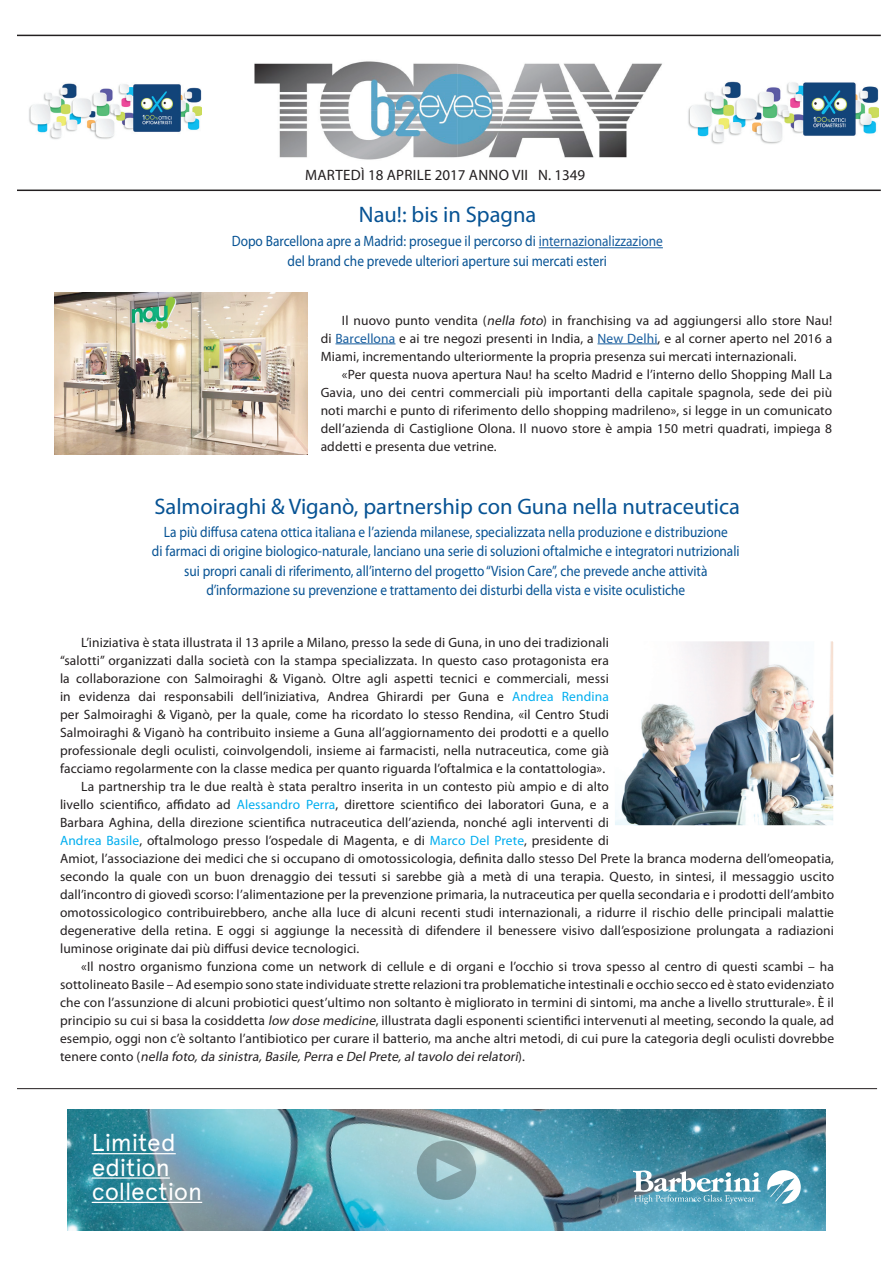
<style>
.page{position:relative;width:893px;height:1263px;background:#fff}
.page>*{position:absolute;margin:0;border:0;box-sizing:border-box;transform-origin:0 0}
.t1{font:24.3px/24.3px "Apercu Pro";letter-spacing:-.005em;color:#fff}
.t2{font:22.5px "Myriad Pro";color:#075394}
.t3{font:15px/19.5px "Myriad Pro";color:#075394;text-align:center;scale:.89 1}
.t4{font:15px "Myriad Pro";letter-spacing:.02em;color:#231f20}
.t5{font:13.5px/18px "Myriad Pro";letter-spacing:.01em;color:#231f20;text-align:justify}
.t6{font:italic 13.5px "Myriad Pro";letter-spacing:-.2em;color:#231f20}
.s1{color:#175d9e}
.s2{font-style:italic}
.s3{color:#00aeef}
.s4{font-style:normal}
</style>
<div class="page">
<img style="left:254px;top:61px;width:408px;height:99px">
<hr style="left:17px;top:1088px;width:860px;height:1px;background:#231f20">
<img style="left:688px;top:81px;width:190px;height:63px">
<img style="left:29px;top:83px;width:172px;height:57px">
<hr style="left:17px;top:190px;width:864px;height:1px;background:#231f20">
<hr style="left:17px;top:35px;width:864px;height:1px;background:#231f20">
<img style="left:67px;top:1110px;width:759px;height:120px">
<svg style="left:417px;top:1140px;width:59px;height:60px;background:#8cadb3"></svg>
<hr style="left:92px;top:1153px;width:84px;height:1px;background:#fff">
<hr style="left:92px;top:1177px;width:78px;height:2px;background:#fff">
<hr style="left:92px;top:1202px;width:110px;height:1px;background:#fff">
<svg style="left:767px;top:1171px;width:34px;height:33px"></svg>
<svg style="left:633px;top:1171px;width:128px;height:33px"></svg>
<hr style="left:539px;top:247px;width:124px;height:1px;background:#175d9e">
<hr style="left:335px;top:343px;width:60px;height:1px;background:#175d9e">
<hr style="left:597px;top:343px;width:61px;height:1px;background:#175d9e">
<img style="left:54px;top:292px;width:254px;height:162px">
<img style="left:616px;top:642px;width:216px;height:182px">
<div style="left:609px;top:635px;width:230px;height:196px;border:6px solid #fff"></div>
<p class="t4" style="left:305px;top:166px;width:281px">martedì 18 aprile 2017 ANNO VII N. 1349</p>
<h2 class="t2" style="left:359px;top:201px;width:179px">Nau!: bis in Spagna</h2>
<p class="t3" style="left:232px;top:231px;width:486px">Dopo Barcellona apre a Madrid: prosegue il percorso di <span class="s1">internazionalizzazione </span>del brand che prevede ulteriori aperture sui mercati esteri</p>
<p class="t5" style="left:321px;top:311px;width:513px;text-indent:21px">I l nuovo punto vendita (<span class="s2">nella foto</span>) in franchising va ad aggiungersi allo store Nau! di <span class="s1">Barcellona</span> e ai tre negozi presenti in I ndia, a <span class="s1">New Delhi</span>, e al corner aperto nel 2016 a Miami, incrementando ulteriormente la propria presenza sui mercati internazionali.</p>
<p class="t5" style="left:321px;top:365px;width:513px;text-indent:21px">«Per questa nuova apertura Nau! ha scelto Madrid e l’interno dello Shopping Mall La Gavia, uno dei centri commerciali più importanti della capitale spagnola, sede dei più noti marchi e punto di riferimento dello shopping madrileno», si legge in un comunicato dell’azienda di Castiglione Olona. I l nuovo store è ampia 150 metri quadrati, impiega 8 addetti e presenta due vetrine.</p>
<h2 class="t2" style="left:154px;top:492px;width:587px">Salmoiraghi &amp; Viganò, partnership con Guna nella nutraceutica</h2>
<p class="t3" style="left:152px;top:522px;width:662px">La più diffusa catena ottica italiana e l’azienda milanese, specializzata nella produzione e distribuzione<br>di farmaci di origine biologico-naturale, lanciano una serie di soluzioni oftalmiche e integratori nutrizionali sui propri canali di riferimento, all’interno del progetto “Vision Care”, che prevede anche attività d’informazione su prevenzione e trattamento dei disturbi della vista e visite oculistiche</p>
<p class="t5" style="left:81px;top:633px;width:529px">L’iniziativa è stata illustrata il 13 aprile a Milano, presso la sede di Guna, in uno dei tradizionali</p>
<p class="t5" style="left:60px;top:651px;width:550px">“salotti” organizzati dalla società con la stampa specializzata. I n questo caso protagonista era</p>
<p class="t5" style="left:60px;top:669px;width:550px">la collaborazione con Salmoiraghi &amp; Viganò. Oltre agli aspetti tecnici e commerciali, messi</p>
<p class="t5" style="left:60px;top:687px;width:550px">in evidenza dai responsabili dell’iniziativa, Andrea Ghirardi per Guna e <span class="s3">Andrea Rendina</span></p>
<p class="t5" style="left:60px;top:705px;width:550px">per Salmoiraghi &amp; Viganò, per la quale, come ha ricordato lo stesso Rendina, «il Centro Studi</p>
<p class="t5" style="left:60px;top:723px;width:550px">Salmoiraghi &amp; Viganò ha contribuito insieme a Guna all’aggiornamento dei prodotti e a quello</p>
<p class="t5" style="left:60px;top:741px;width:550px">professionale degli oculisti, coinvolgendoli, insieme ai farmacisti, nella nutraceutica, come già</p>
<p class="t5" style="left:60px;top:759px;width:547px">facciamo regolarmente con la classe medica per quanto riguarda l’oftalmica e la contattologia».</p>
<p class="t5" style="left:81px;top:777px;width:529px">La partnership tra le due realtà è stata peraltro inserita in un contesto più ampio e di alto</p>
<p class="t5" style="left:60px;top:795px;width:550px">livello scientifico, affidato ad <span class="s3">Alessandro Perra</span>, direttore scientifico dei laboratori Guna, e a</p>
<p class="t5" style="left:60px;top:813px;width:550px">Barbara Aghina, della direzione scientifica nutraceutica dell’azienda, nonché agli interventi di</p>
<p class="t5" style="left:60px;top:831px;width:550px"><span class="s3">Andrea Basile</span>, oftalmologo presso l’ospedale di Magenta, e di <span class="s3">Marco Del Prete</span>, presidente di</p>
<p class="t5" style="left:60px;top:849px;width:776px">Amiot, l’associazione dei medici che si occupano di omotossicologia, definita dallo stesso Del Prete la branca moderna dell’omeopatia,</p>
<p class="t5" style="left:60px;top:867px;width:776px">secondo la quale con un buon drenaggio dei tessuti si sarebbe già a metà di una terapia. Questo, in sintesi, il messaggio uscito</p>
<p class="t5" style="left:60px;top:885px;width:776px">dall’incontro di giovedì scorso: l’alimentazione per la prevenzione primaria, la nutraceutica per quella secondaria e i prodotti dell’ambito</p>
<p class="t5" style="left:60px;top:903px;width:775px">omotossicologico contribuirebbero, anche alla luce di alcuni recenti studi internazionali, a ridurre il rischio delle principali malattie</p>
<p class="t5" style="left:60px;top:921px;width:775px">degenerative della retina. E oggi si aggiunge la necessità di difendere il benessere visivo dall’esposizione prolungata a radiazioni</p>
<p class="t5" style="left:60px;top:939px;width:301px">luminose originate dai più diffusi device tecnologici.</p>
<p class="t5" style="left:81px;top:957px;width:754px">«I l nostro organismo funziona come un network di cellule e di organi e l’occhio si trova spesso al centro di questi scambi – ha</p>
<p class="t5" style="left:60px;top:975px;width:776px">sottolineato Basile – Ad esempio sono state individuate strette relazioni tra problematiche intestinali e occhio secco ed è stato evidenziato</p>
<p class="t5" style="left:60px;top:993px;width:775px">che con l’assunzione di alcuni probiotici quest’ultimo non soltanto è migliorato in termini di sintomi, ma anche a livello strutturale». È il</p>
<p class="t5" style="left:60px;top:1011px;width:775px">principio su cui si basa la cosiddetta <span class="s2">low dose medicine</span>, illustrata dagli esponenti scientifici intervenuti al meeting, secondo la quale, ad</p>
<p class="t5" style="left:60px;top:1029px;width:776px">esempio, oggi non c’è soltanto l’antibiotico per curare il batterio, ma anche altri metodi, di cui pure la categoria degli oculisti dovrebbe</p>
<p class="t6" style="left:60px;top:1048px;width:466px"><span class="s4">t e n e r e c o n t o (</span> nella foto,da sinistra,Basile,Perra e DelPrete,altavolo deirelatori<span class="s4">) .</span></p>
<h1 class="t1" style="left:92px;top:1128px;width:112px">Limited edition collection</h1>
</div>
